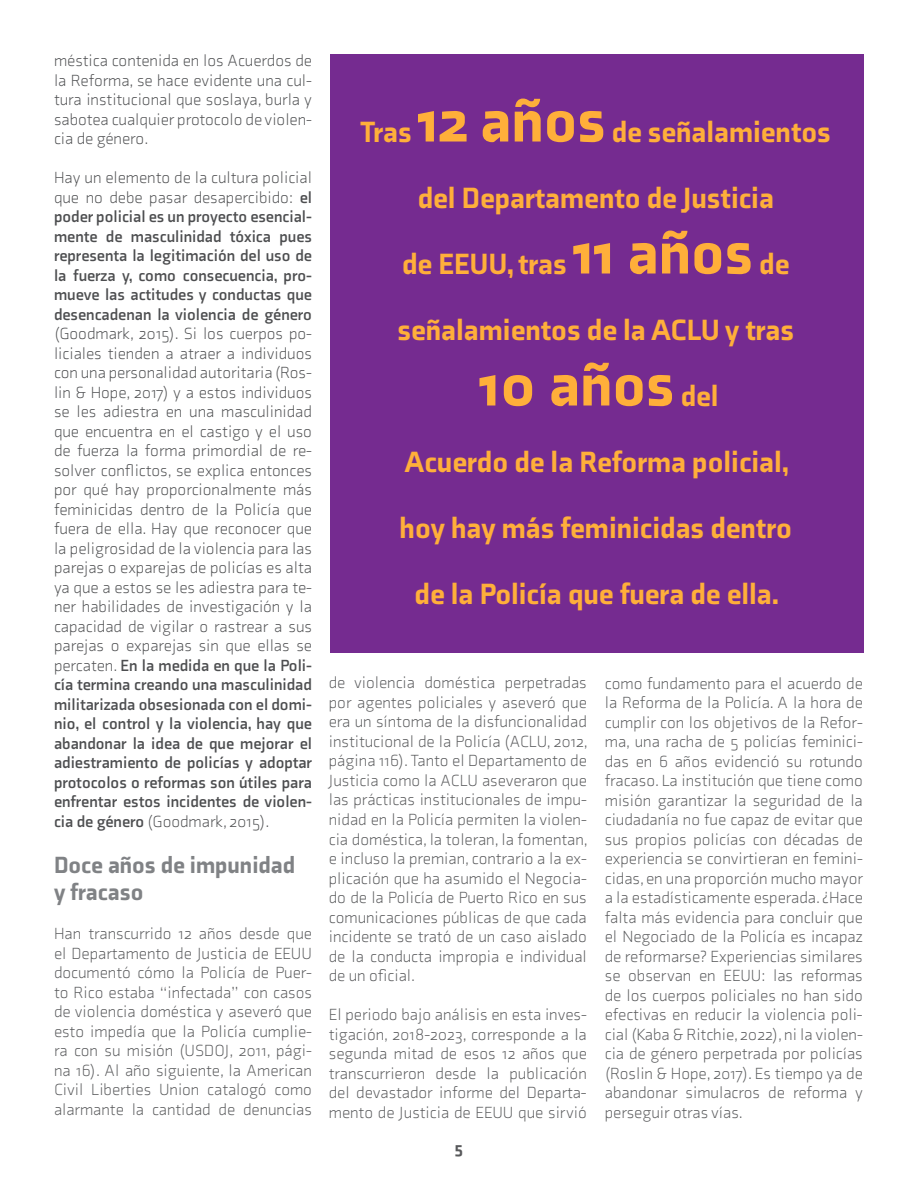
<style>
.page{position:relative;width:918px;height:1188px;background:#fff}
.page>*{position:absolute;margin:0;border:0;box-sizing:border-box;transform-origin:0 0}
.t1{font:900 63px "Axia";color:#ffaf3a}
.t2{font:900 30px "Axia";color:#ffaf3a}
.t3{font:900 24px/27px "Axia";color:#808285}
.t4{font:300 16.5px/19.5px "Axia";color:#58595b;text-align:justify}
.t5{font:300 16.5px/19.5px "Axia";color:#4d4e50;text-align:justify}
.t6{font:700 16.5px/19.5px "Axia";color:#4d4e50;text-align:justify}
.t7{font:900 16.5px "Axia";color:#58595b}
.s1{font-weight:300}
.s2{font-weight:700}
.s3{font-size:63px}
.s4{font-size:30px}
</style>
<div class="page">
<div style="left:330px;top:54px;width:534px;height:598px;background:#752b90"></div>
<p class="t5" style="left:54px;top:51px;width:259px">méstica contenida en los Acuerdos de la Reforma, se hace evidente una cul&shy;tura institucional que soslaya, burla y sabotea cualquier protocolo de violen&shy;cia de género.</p>
<p class="t6" style="left:54px;top:168px;width:260px"><span class="s1">Hay un elemento de la cultura policial que no debe pasar desapercibido:</span> el poder policial es un proyecto esencial&shy;mente de masculinidad tóxica pues representa la legitimación del uso de la fuerza y, como consecuencia, pro&shy;mueve las actitudes y conductas que desencadenan la violencia de género</p>
<p class="t5" style="left:54px;top:324px;width:260px">(Goodmark, 2015). Si los cuerpos po&shy;liciales tienden a atraer a individuos con una personalidad autoritaria (Ros&shy;lin &amp; Hope, 2017) y a estos individuos se les adiestra en una masculinidad que encuentra en el castigo y el uso de fuerza la forma primordial de re&shy;solver conflictos, se explica entonces por qué hay proporcionalmente más feminicidas dentro de la Policía que fuera de ella. Hay que reconocer que la peligrosidad de la violencia para las parejas o exparejas de policías es alta ya que a estos se les adiestra para te&shy;ner habilidades de investigación y la capacidad de vigilar o rastrear a sus parejas o exparejas sin que ellas se percaten. <span class="s2">En la medida en que la Poli&shy;cía termina creando una masculinidad militarizada obsesionada con el domi&shy;nio, el control y la violencia, hay que abandonar la idea de que mejorar el adiestramiento de policías y adoptar protocolos o reformas son útiles para enfrentar estos incidentes de violen&shy;cia de género</span> (Goodmark, 2015).</p>
<h3 class="t3" style="left:54px;top:851px;width:243px">Doce años de impunidad y fracaso</h3>
<p class="t4" style="left:54px;top:924px;width:260px">Han transcurrido 12 años desde que el Departamento de Justicia de EEUU documentó cómo la Policía de Puer&shy;to Rico estaba “infectada” con casos de violencia doméstica y aseveró que esto impedía que la Policía cumplie&shy;ra con su misión (USDOJ, 2011, pági&shy;na 16). Al año siguiente, la American Civil Liberties Union catalogó como alarmante la cantidad de denuncias</p>
<h2 class="t2" style="left:361px;top:113px;width:472px">Tras <span class="s3">12 años</span> de señalamientos</h2>
<h2 class="t2" style="left:418px;top:179px;width:358px">del Departamento de Justicia</h2>
<h2 class="t2" style="left:402px;top:245px;width:389px">de EEUU, tras <span class="s3">11 años</span> de</h2>
<h2 class="t2" style="left:397px;top:311px;width:398px">señalamientos de la ACLU y tras</h2>
<h1 class="t1" style="left:479px;top:345px;width:241px">10 años <span class="s4">del</span></h1>
<h2 class="t2" style="left:404px;top:443px;width:386px">Acuerdo de la Reforma policial,</h2>
<h2 class="t2" style="left:400px;top:509px;width:394px">hoy hay más feminicidas dentro</h2>
<h2 class="t2" style="left:415px;top:575px;width:366px">de la Policía que fuera de ella.</h2>
<p class="t4" style="left:329px;top:673px;width:261px">de violencia doméstica perpetradas por agentes policiales y aseveró que era un síntoma de la disfuncionalidad institucional de la Policía (ACLU, 2012, página 116). Tanto el Departamento de Justicia como la ACLU aseveraron que las prácticas institucionales de impu&shy;nidad en la Policía permiten la violen&shy;cia doméstica, la toleran, la fomentan, e incluso la premian, contrario a la ex&shy;plicación que ha asumido el Negocia&shy;do de la Policía de Puerto Rico en sus comunicaciones públicas de que cada incidente se trató de un caso aislado de la conducta impropia e individual de un oficial.</p>
<p class="t4" style="left:329px;top:1005px;width:260px">El periodo bajo análisis en esta inves&shy;tigación, 2018-2023, corresponde a la segunda mitad de esos 12 años que transcurrieron desde la publicación del devastador informe del Departa&shy;mento de Justicia de EEUU que sirvió</p>
<p class="t7" style="left:455px;top:1137px;width:10px">5</p>
<p class="t4" style="left:605px;top:673px;width:260px">como fundamento para el acuerdo de la Reforma de la Policía. A la hora de cumplir con los objetivos de la Refor&shy;ma, una racha de 5 policías feminici&shy;das en 6 años evidenció su rotundo fracaso. La institución que tiene como misión garantizar la seguridad de la ciudadanía no fue capaz de evitar que sus propios policías con décadas de experiencia se convirtieran en femini&shy;cidas, en una proporción mucho mayor a la estadísticamente esperada. ¿Hace falta más evidencia para concluir que el Negociado de la Policía es incapaz de reformarse? Experiencias similares se observan en EEUU: las reformas de los cuerpos policiales no han sido efectivas en reducir la violencia poli&shy;cial (Kaba &amp; Ritchie, 2022), ni la violen&shy;cia de género perpetrada por policías (Roslin &amp; Hope, 2017). Es tiempo ya de abandonar simulacros de reforma y perseguir otras vías.</p>
</div>
